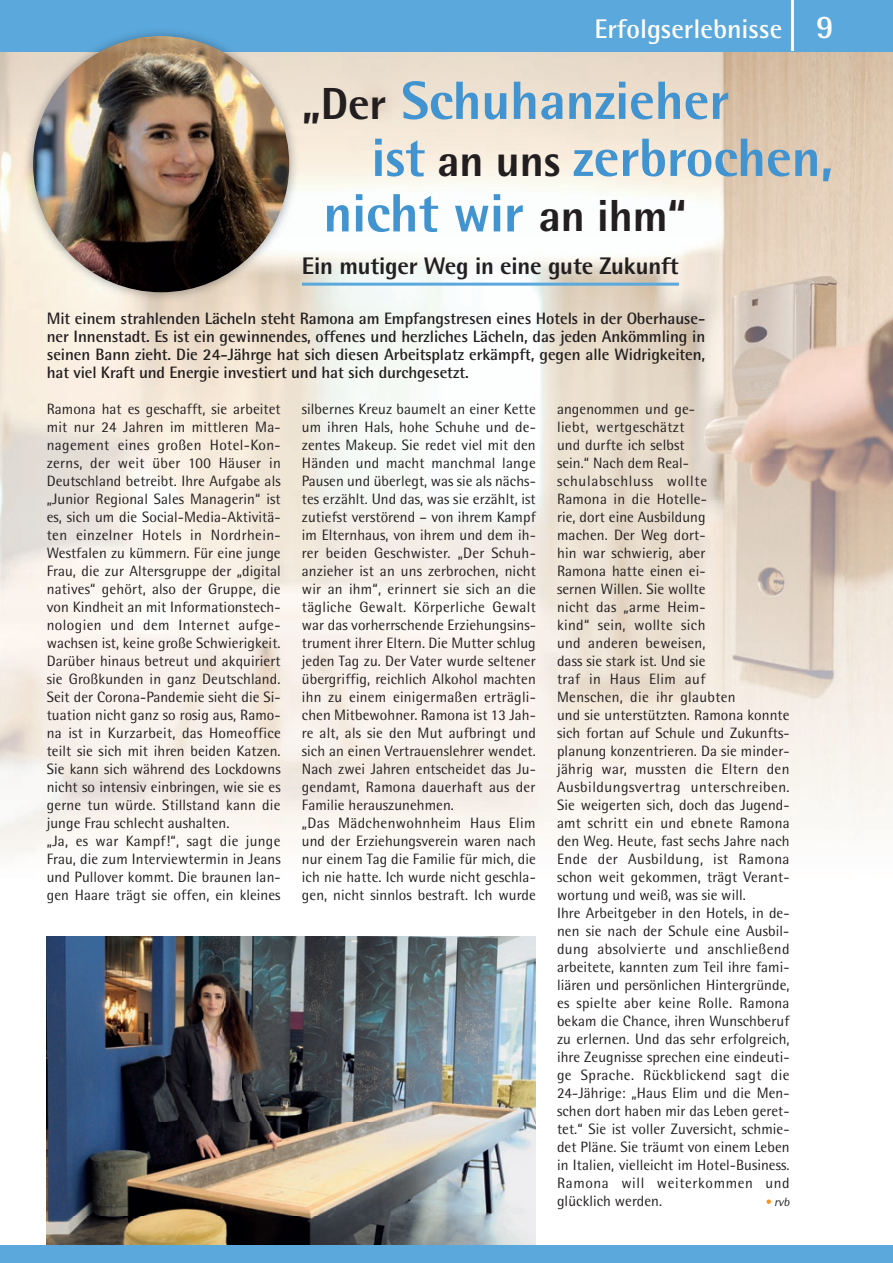
<style>
.page{position:relative;width:893px;height:1263px;background:#fff}
.page>*{position:absolute;margin:0;border:0;box-sizing:border-box;transform-origin:0 0}
.t1{font:800 54px "Rotis Semi Sans";letter-spacing:-.005em;color:#4194d0}
.t2{font:700 27px "Rotis Semi Sans";color:#fff}
.t3{font:800 24px "Rotis Semi Sans";letter-spacing:-.01em;color:#231f20}
.t4{font:700 16.5px/18px "Rotis Semi Sans";letter-spacing:-.005em;color:#231f20;text-align:justify}
.t5{font:15px/18px "Rotis Semi Sans";letter-spacing:.005em;color:#231f20}
.t6{font:italic 12px "Rotis Semi Sans";color:#231f20}
.s1{font-size:33px}
.s2{font-size:45px;color:#231f20}
.s3{color:#f7931d}
</style>
<div class="page">
<img style="left:0;top:51px;width:52px;height:805px">
<img style="left:299px;top:51px;width:594px;height:207px">
<img style="left:262px;top:258px;width:631px;height:610px">
<img style="left:47px;top:936px;width:489px;height:310px">
<div style="left:0;top:0;width:893px;height:51px;background:#5ba8dc"></div>
<hr style="left:791px;top:0;width:3px;height:51px;background:#fff">
<div style="left:0;top:1246px;width:893px;height:17px;background:#5ba8dc"></div>
<hr style="left:302px;top:283px;width:377px;height:3px;background:#5ba8dc">
<img style="left:23px;top:31px;width:276px;height:271px">
<img style="left:33px;top:36px;width:256px;height:256px;border-radius:128px">
<h2 class="t2" style="left:594px;top:12px;width:241px">Erfolgserlebnisse <span class="s1">9</span></h2>
<h1 class="t1" style="left:302px;top:66px;width:429px"><span class="s2">„Der</span> Schuhanzieher</h1>
<h1 class="t1" style="left:371px;top:123px;width:463px">ist <span class="s2">an uns</span> zerbrochen,</h1>
<h1 class="t1" style="left:323px;top:179px;width:365px">nicht wir <span class="s2">an ihm“</span></h1>
<h3 class="t3" style="left:302px;top:251px;width:378px">Ein mutiger Weg in eine gute Zukunft</h3>
<p class="t4" style="left:47px;top:309px;width:660px">Mit einem strahlenden Lächeln steht Ramona am Empfangstresen eines Hotels in der Oberhause&shy;ner Innenstadt. Es ist ein gewinnendes, offenes und herzliches Lächeln, das jeden Ankömmling in seinen Bann zieht. Die 24-Jährge hat sich diesen Arbeitsplatz erkämpft, gegen alle Widrig keiten, hat viel Kraft und Energie investiert und hat sich durchgesetzt.</p>
<p class="t5" style="left:47px;top:400px;width:235px">Ramona hat es geschafft, sie arbeitet mit nur 24 Jahren im mittleren Ma&shy;nagement eines großen Hotel-Kon&shy;zerns, der weit über 100 Häuser in Deutschland betreibt. Ihre Aufgabe als „Junior Regional Sales Managerin“ ist es, sich um die Social-Media-Aktivitä&shy;ten einzelner Hotels in Nordrhein-Westfalen zu kümmern. Für eine junge Frau, die zur Altersgruppe der „digital natives“ gehört, also der Gruppe, die von Kindheit an mit Informationstech&shy;nologien und dem Internet aufge&shy;wachsen ist, keine große Schwierigkeit.<br>Darüber hinaus betreut und akquiriert sie Großkunden in ganz Deutschland.<br>Seit der Corona-Pandemie sieht die Si&shy;tuation nicht ganz so rosig aus, Ramo&shy;na ist in Kurzarbeit, das Homeoffice teilt sie sich mit ihren beiden Katzen.<br>Sie kann sich während des Lockdowns nicht so intensiv einbringen, wie sie es gerne tun würde. Stillstand kann die junge Frau schlecht aushalten.<br>„Ja, es war Kampf!“, sagt die junge Frau, die zum Interviewtermin in Jeans und Pullover kommt. Die braunen lan&shy;gen Haare trägt sie offen, ein kleines</p>
<p class="t5" style="left:557px;top:400px;width:234px">angenommen und ge-<br>liebt, wertgeschätzt<br>und durfte ich selbst<br>sein.“ Nach dem Real-<br>schulabschluss wollte<br>Ramona in die Hotelle-<br>rie, dort eine Ausbildung<br>machen. Der Weg dort-<br>hin war schwierig, aber<br>R amona hatte einen ei-<br>sernen Willen. Sie wollte<br>nicht das „arme Heim-<br>kind“ sein, wollte sich<br>und anderen beweisen,<br>dass sie stark ist. Und sie<br>traf in Haus Elim auf<br>Menschen, die ihr glaubten<br>und sie unterstützten. Ramona konnte sich fortan auf Schule und Zukunfts&shy;planung konzentrieren. Da sie minder&shy;jährig war, mussten die Eltern den<br>Ausbildungsvertrag unterschreiben.<br>Sie weigerten sich, doch das Jugend&shy;amt schritt ein und ebnete Ramona den Weg. Heute, fast sechs Jahre nach<br>Ende der Ausbildung, ist Ramona schon weit gekommen, trägt Verant&shy;wortung und weiß, was sie will.<br>Ihre Arbeitgeber in den Hotels, in de&shy;nen sie nach der Schule eine Ausbil&shy;dung absolvierte und anschließend arbeitete, kannten zum Teil ihre fami&shy;liären und persönlichen Hintergründe, es spielte aber keine Rolle. Ramona bekam die Chance, ihren Wunschberuf zu erlernen. Und das sehr erfolgreich, ihre Zeugnisse sprechen eine eindeuti&shy;ge Sprache. Rückblickend sagt die<br>24-Jährige: „Haus Elim und die Men&shy;schen dort haben mir das Leben geret&shy;tet.“ Sie ist voller Zuversicht, schmie&shy;det Pläne. Sie träumt von einem Leben in Italien, vielleicht im Hotel-Business.<br>Ramona will weiterkommen und glücklich werden.</p>
<p class="t5" style="left:302px;top:400px;width:236px">silbernes Kreuz baumelt an einer Kette um ihren Hals, hohe Schuhe und de&shy;zentes Makeup. Sie redet viel mit den Händen und macht manchmal lange Pausen und überlegt, was sie als nächs&shy;tes erzählt. Und das, was sie erzählt, ist zutiefst verstörend – von ihrem Kampf im Elternhaus, von ihrem und dem ih&shy;rer beiden Geschwister. „Der Schuh&shy;anzieher ist an uns zerbrochen, nicht wir an ihm“, erinnert sie sich an die tägliche Gewalt. Körperliche Gewalt war das vorherrschende Erziehungsins&shy;trument ihrer Eltern. Die Mutter schlug jeden Tag zu. Der Vater wurde seltener übergriffig, reichlich Alkohol machten ihn zu einem einigermaßen erträgli&shy;chen Mitbewohner. Ramona ist 13 Jah&shy;re alt, als sie den Mut aufbringt und sich an einen Vertrauenslehrer wendet.<br>Nach zwei Jahren entscheidet das Ju&shy;gendamt, Ramona dauerhaft aus der Familie herauszunehmen.<br>„Das Mädchenwohnheim Haus Elim und der Erziehungsverein waren nach nur einem Tag die Familie für mich, die ich nie hatte. Ich wurde nicht geschla&shy;gen, nicht sinnlos bestraft. Ich wurde</p>
<p class="t6" style="left:765px;top:1195px;width:26px"><span class="s3">•</span> rvb</p>
</div>
